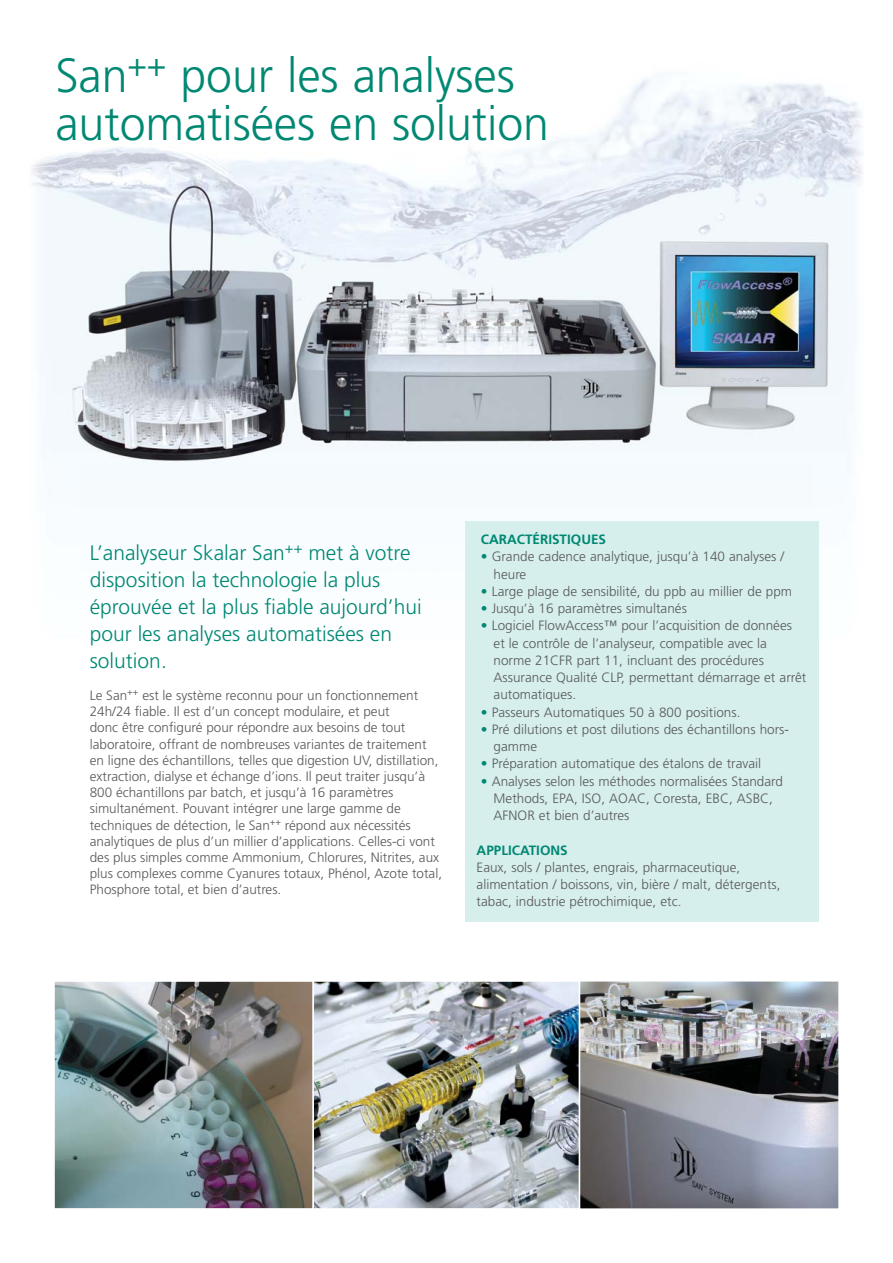
<style>
.page{position:relative;width:893px;height:1263px;background:#fff}
.page>*{position:absolute;margin:0;border:0;box-sizing:border-box;transform-origin:0 0}
.t1{font:300 48px/48px "Frutiger LT Std";letter-spacing:-.005em;color:#008873}
.t2{font:300 21px/27px "Frutiger LT Std";color:#008873}
.t3{font:300 13.5px/16.2px "Frutiger LT Std";color:#58595b}
.t4{font:700 13.5px "Frutiger LT Std";color:#008873}
.s1{color:#008873}
</style>
<div class="page">
<img style="left:32px;top:76px;width:831px;height:100px">
<img style="left:58px;top:142px;width:785px;height:320px">
<div style="left:466px;top:521px;width:353px;height:401px;background:#d6eeec"></div>
<img style="left:56px;top:983px;width:781px;height:224px">
<div style="left:53px;top:980px;width:261px;height:230px;border:2px solid #fff"></div>
<div style="left:579px;top:981px;width:260px;height:228px;border:1px solid #fff"></div>
<div style="left:312px;top:980px;width:268px;height:230px;border:2px solid #fff"></div>
<h1 class="t1" style="left:55px;top:54px;width:495px">San<sup>++</sup> pour les analyses automatisées en solution</h1>
<h2 class="t2" style="left:90px;top:540px;width:333px">L’analyseur Skalar San<sup>++</sup> met à votre disposition la technologie la plus éprouvée et la plus fiable aujourd’hui pour les analyses automatisées en solution.</h2>
<p class="t3" style="left:90px;top:688px;width:354px">Le San<sup>++</sup> est le système reconnu pour un fonctionnement 24h/24 fiable. Il est d’un concept modulaire, et peut<br>donc être configuré pour répondre aux besoins de tout laboratoire, offrant de nombreuses variantes de traitement en ligne des échantillons, telles que digestion UV, distillation, extraction, dialyse et échange d’ions. Il peut traiter jusqu’à 800 échantillons par batch, et jusqu’à 16 paramètres simultanément. Pouvant intégrer une large gamme de techniques de détection, le San<sup>++</sup> répond aux nécessités analytiques de plus d’un millier d’applications. Celles-ci vont des plus simples comme Ammonium, Chlorures, Nitrites, aux plus complexes comme Cyanures totaux, Phénol, Azote total, Phosphore total, et bien d’autres.</p>
<p class="t4" style="left:481px;top:533px;width:127px">CARACTÉRISTIQUES</p>
<p class="t3" style="left:494px;top:549px;width:292px;line-height:17.2px;text-indent:-13px"><span class="s1">•</span> Grande cadence analytique, jusqu’à 140 analyses / heure</p>
<p class="t3" style="left:481px;top:584px;width:313px"><span class="s1">•</span> Large plage de sensibilité, du ppb au millier de ppm</p>
<p class="t3" style="left:481px;top:601px;width:208px"><span class="s1">•</span> Jusqu’à 16 paramètres simultanés</p>
<p class="t3" style="left:494px;top:618px;width:314px;line-height:17.2px;text-indent:-13px"><span class="s1">•</span> Logiciel FlowAccess™ pour l’acquisition de données et le contrôle de l’analyseur, compatible avec la norme 21CFR part 11, incluant des procédures Assurance Qualité CLP, permettant démarrage et arrêt automatiques.</p>
<p class="t3" style="left:481px;top:705px;width:261px"><span class="s1">•</span> Passeurs Automatiques 50 à 800 positions.</p>
<p class="t3" style="left:494px;top:721px;width:297px;line-height:17.2px;text-indent:-13px"><span class="s1">•</span> Pré dilutions et post dilutions des échantillons hors&shy;gamme</p>
<p class="t3" style="left:481px;top:756px;width:282px"><span class="s1">•</span> Préparation automatique des étalons de travail</p>
<p class="t3" style="left:494px;top:773px;width:291px;line-height:17.2px;text-indent:-13px"><span class="s1">•</span> Analyses selon les méthodes normalisées Standard<br>Methods, EPA, ISO, AOAC, Coresta, EBC, ASBC,<br>AFNOR et bien d’autres</p>
<p class="t4" style="left:476px;top:843px;width:93px">APPLICATIONS</p>
<p class="t3" style="left:476px;top:859px;width:305px;line-height:17.2px">Eaux, sols / plantes, engrais, pharmaceutique, alimentation / boissons, vin, bière / malt, détergents, tabac, industrie pétrochimique, etc.</p>
</div>
